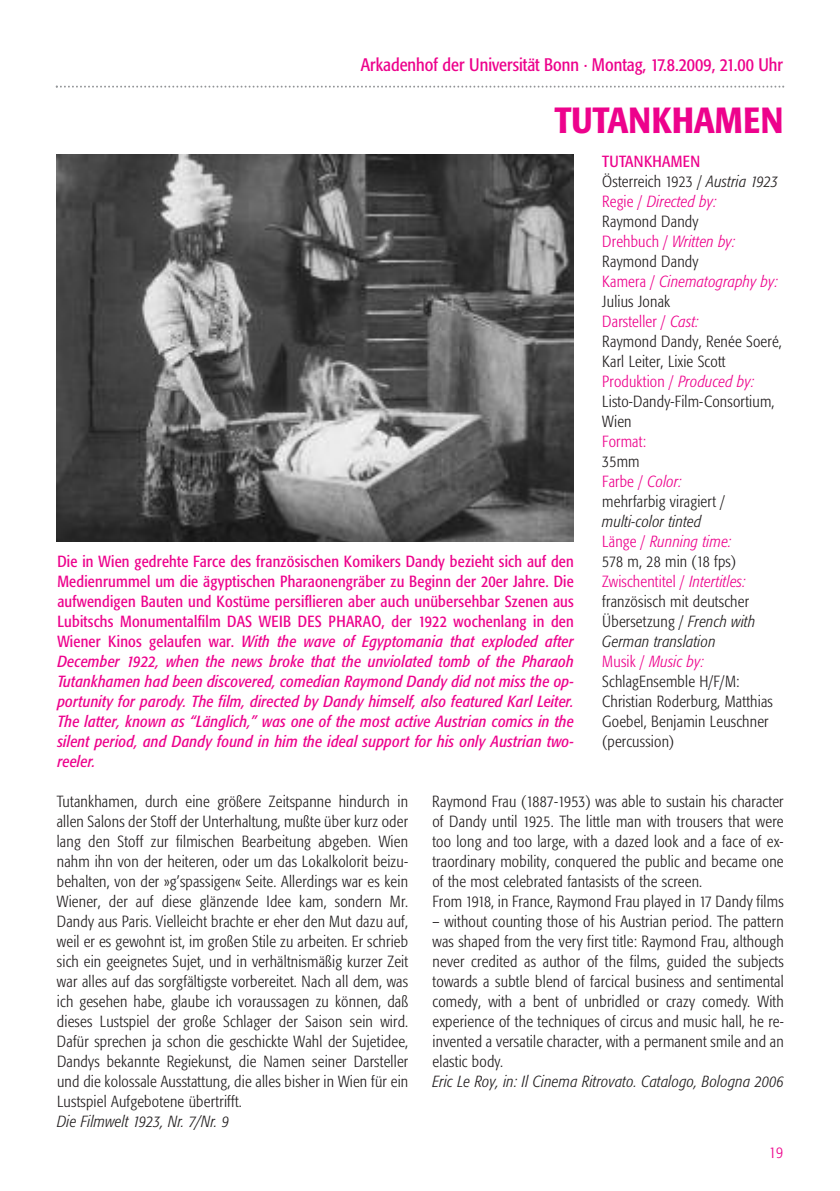
<style>
.page{position:relative;width:840px;height:1191px;background:#fff}
.page>*{position:absolute;margin:0;border:0;box-sizing:border-box;transform-origin:0 0}
.t1{font:500 condensed 36px "Formata";color:#ed028c}
.t2{font:condensed 18px "Formata";color:#ed028c}
.t3{font:300 condensed 16px/20px "Formata";letter-spacing:.015em;color:#231f20}
.t4{font:italic condensed 16px/20px "Formata";letter-spacing:.015em;color:#ed028c;text-align:justify}
.t5{font:italic 300 condensed 16px "Formata";letter-spacing:.015em;color:#231f20}
.t6{font:300 condensed 16px "Formata";letter-spacing:.015em;color:#ed028c}
.s1{font-style:normal}
.s2{font-weight:400;color:#ed028c}
.s3{font-style:italic}
.s4{color:#ed028c}
.s5{font-style:italic;color:#ed028c}
</style>
<div class="page">
<svg style="left:56px;top:86px;width:727px;height:2px"></svg>
<img style="left:57px;top:155px;width:516px;height:387px">
<p class="t2" style="left:360px;top:57px;width:424px">Arkadenhof der Universität Bonn · Montag, 17.8.2009, 21.00 Uhr</p>
<h1 class="t1" style="left:554px;top:106px;width:230px">TUTANKHAMEN</h1>
<p class="t4" style="left:57px;top:553px;width:517px"><span class="s1">Die in Wien gedrehte Farce des französischen Komikers Dandy bezieht sich auf den Medienrummel um die ägyptischen Pharaonengräber zu Beginn der 20er Jahre. Die aufwendigen Bauten und Kostüme persiflieren aber auch unübersehbar Szenen aus Lubitschs Monumentalfilm DAS WEIB DES PHARAO, der 1922 wochenlang in den Wiener Kinos gelaufen war.</span> With the wave of Egyptomania that exploded after December 1922, when the news broke that the unviolated tomb of the Pharaoh Tutankhamen had been discovered, comedian Raymond Dandy did not miss the op&shy;portunity for parody. The film, directed by Dandy himself, also featured Karl Leiter.<br>The latter, known as “Länglich,” was one of the most active Austrian comics in the silent period, and Dandy found in him the ideal support for his only Austrian two&shy;reeler.</p>
<p class="t3" style="left:602px;top:153px;width:181px"><span class="s2">TUTANKHAMEN<br></span>Österreich 1923 / <span class="s3">Austria 1923<br></span><span class="s4">Regie /</span> <span class="s5">Directed by:<br></span>Raymond Dandy<br><span class="s4">Drehbuch /</span> <span class="s5">Written by:<br></span>Raymond Dandy<br><span class="s4">Kamera /</span> <span class="s5">Cinematography by:<br></span>Julius Jonak<br><span class="s4">Darsteller /</span> <span class="s5">Cast:<br></span>Raymond Dandy, Renée Soeré,<br>Karl Leiter, Lixie Scott<br><span class="s4">Produktion /</span> <span class="s5">Produced by:<br></span>Listo-Dandy-Film-Consortium,<br>Wien</p>
<p class="t6" style="left:602px;top:435px;width:45px">Format:</p>
<p class="t3" style="left:602px;top:453px;width:124px">35mm<br><span class="s4">Farbe /</span> <span class="s5">Color: </span>mehrfarbig viragiert /</p>
<p class="t3" style="left:602px;top:513px;width:172px"><span class="s3">multi-color tinted<br></span><span class="s4">Länge /</span> <span class="s5">Running time:<br></span>578 m, 28 min (18 fps)<br><span class="s4">Zwischentitel /</span> <span class="s5">Intertitles: </span>französisch mit deutscher<br>Übersetzung / <span class="s3">French with<br>German translation<br></span><span class="s4">Musik /</span> <span class="s5">Music by:<br></span>SchlagEnsemble H/F/M:<br>Christian Roderburg, Matthias<br>Goebel, Benjamin Leuschner (percussion)</p>
<p class="t3" style="left:57px;top:792px;width:353px;text-align:justify">Tutankhamen, durch eine größere Zeitspanne hindurch in allen Salons der Stoff der Unterhaltung, mußte über kurz oder lang den Stoff zur filmischen Bearbeitung abgeben. Wien nahm ihn von der heiteren, oder um das Lokalkolorit beizu&shy;behalten, von der »g’spassigen« Seite. Allerdings war es kein Wiener, der auf diese glänzende Idee kam, sondern Mr.<br>Dandy aus Paris. Vielleicht brachte er eher den Mut dazu auf, weil er es gewohnt ist, im großen Stile zu arbeiten. Er schrieb sich ein geeignetes Sujet, und in verhältnismäßig kurzer Zeit war alles auf das sorgfältigste vorbereitet. Nach all dem, was ich gesehen habe, glaube ich voraussagen zu können, daß dieses Lustspiel der große Schlager der Saison sein wird.<br>Dafür sprechen ja schon die geschickte Wahl der Sujetidee, Dandys bekannte Regiekunst, die Namen seiner Darsteller und die kolossale Ausstattung, die alles bisher in Wien für ein Lustspiel Aufgebotene übertrifft.</p>
<p class="t5" style="left:57px;top:1115px;width:173px">Die Filmwelt 1923, Nr. 7/Nr. 9</p>
<p class="t3" style="left:432px;top:792px;width:352px">Raymond Frau (1887-1953) was able to sustain his character of Dandy until 1925. The little man with trousers that were too long and too large, with a dazed look and a face of ex&shy;traordinary mobility, conquered the public and became one of the most celebrated fantasists of the screen.<br>From 1918, in France, Raymond Frau played in 17 Dandy films</p>
<p class="t3" style="left:432px;top:912px;width:352px;text-align:justify">– without counting those of his Austrian period. The pattern was shaped from the very first title: Raymond Frau, although never credited as author of the films, guided the subjects towards a subtle blend of farcical business and sentimental comedy, with a bent of unbridled or crazy comedy. With experience of the techniques of circus and music hall, he re&shy;invented a versatile character, with a permanent smile and an elastic body.</p>
<p class="t5" style="left:432px;top:1075px;width:352px">Eric Le Roy, in: Il Cinema Ritrovato. Catalogo, Bologna 2006</p>
<p class="t6" style="left:768px;top:1145px;width:16px">19</p>
</div>
